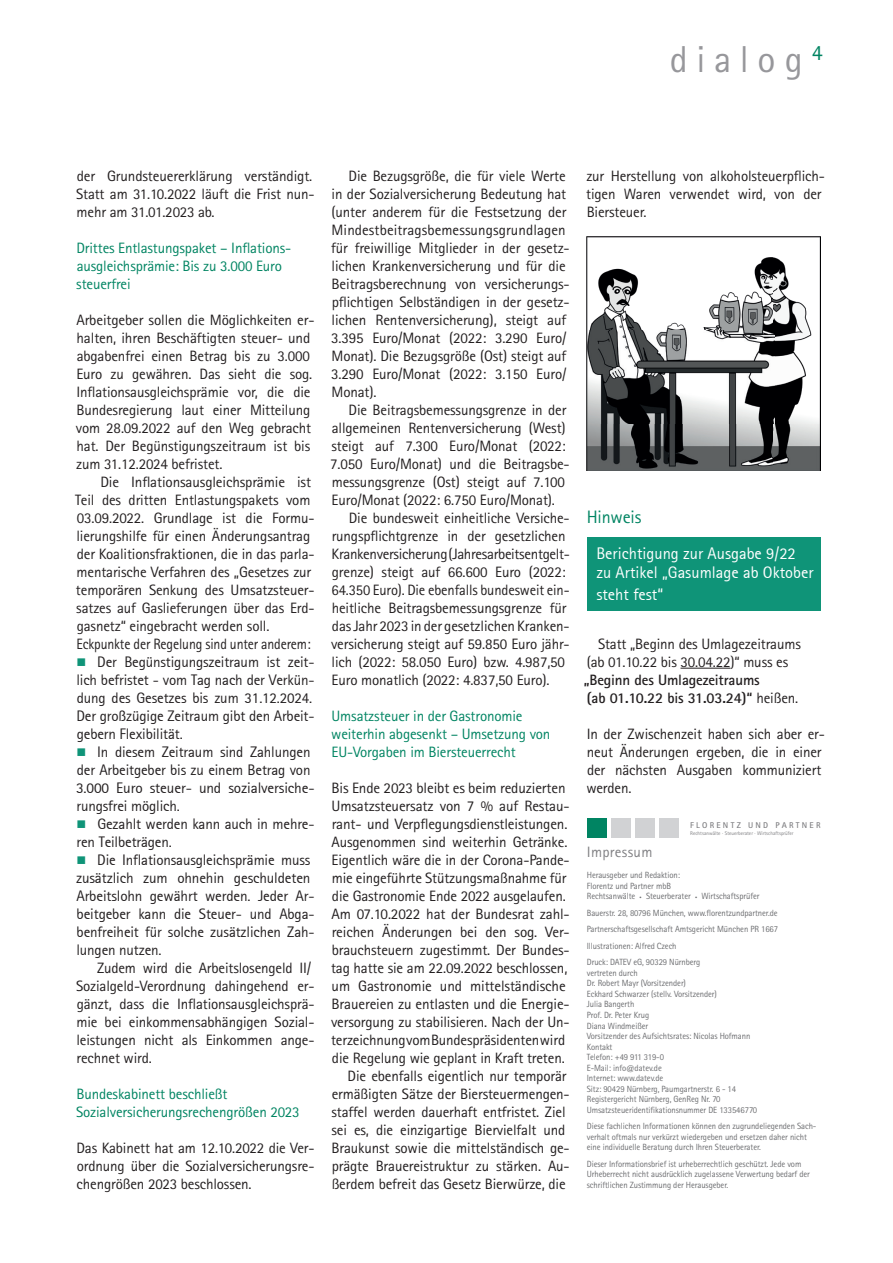
<style>
.page{position:relative;width:893px;height:1263px;background:#fff}
.page>*{position:absolute;margin:0;border:0;box-sizing:border-box;transform-origin:0 0}
.t1{font:37.5px "Rotis Sans Serif Std";letter-spacing:.23em;color:#97979b}
.t2{font:18px "Rotis Sans Serif Std";letter-spacing:-.01em;color:#008462}
.t3{font:16.5px/19.8px "Rot Sa Ser";color:#fff}
.t4{font:15px/18px "Rotis Sans Serif Std";letter-spacing:-.01em;color:#231f20}
.t5{font:15px/18px "Rot Sa Ser";letter-spacing:-.01em;color:#231f20}
.t6{font:15px/18px "Rotis Sans Serif Std";letter-spacing:-.01em;color:#008462}
.t7{font:700 15px/18px "Rotis Sans Serif Std";letter-spacing:-.01em;color:#231f20}
.t8{font:15px "Rotis Sans Serif Std";letter-spacing:.02em;color:#808083}
.t9{font:9px/10.5px "Rotis Sans Serif Std";letter-spacing:-.01em;color:#6c6d70;scale:.96 1}
.t10{font:700 8.4px "Rotis Sans Serif";letter-spacing:.27em;color:#808083}
.t11{font:5.25px "Rotis Sans Serif";color:#808083}
.s1{color:#0f9478}
.s2{font-weight:400}
.s3{font-size:4.5px}
</style>
<div class="page">
<div style="left:588px;top:819px;width:19px;height:19px;background:#008462"></div>
<div style="left:612px;top:819px;width:19px;height:19px;background:#d1d2d4"></div>
<div style="left:636px;top:819px;width:19px;height:19px;background:#d1d2d4"></div>
<div style="left:659px;top:819px;width:20px;height:19px;background:#d1d2d4"></div>
<img style="left:587px;top:236px;width:234px;height:235px">
<div style="left:587px;top:537px;width:234px;height:74px;background:#0f9478"></div>
<hr style="left:680px;top:668px;width:50px;height:1px;background:#231f20">
<h1 class="t1" style="left:670px;top:37px;width:154px">dialog <sup>4</sup></h1>
<p class="t4" style="left:76px;top:166px;width:240px">der Grundsteuererklärung verständigt.<br>Statt am 31.10.2022 läuft die Frist nun&shy;mehr am 31.01.2023 ab.</p>
<p class="t6" style="left:76px;top:238px;width:216px">Drittes Entlastungspaket – Inflations&shy;ausgleichsprämie: Bis zu 3.000 Euro steuerfrei</p>
<p class="t4" style="left:76px;top:310px;width:240px">Arbeitgeber sollen die Möglichkeiten er&shy;halten, ihren Beschäftigten steuer- und abgabenfrei einen Betrag bis zu 3.000<br>Euro zu gewähren. Das sieht die sog.<br>Inflationsausgleichsprämie vor, die die Bundesregierung laut einer Mitteilung vom 28.09.2022 auf den Weg gebracht hat. Der Begünstigungszeitraum ist bis zum 31.12.2024 befristet.</p>
<p class="t4" style="left:75px;top:472px;width:241px;text-indent:25px">Die Inflationsausgleichsprämie ist Teil des dritten Entlastungspakets vom 03.09.2022. Grundlage ist die Formu&shy;lierungshilfe für einen Änderungsantrag der Koalitionsfraktionen, die in das parla&shy;mentarische Verfahren des „Gesetzes zur temporären Senkung des Umsatzsteuer&shy;satzes auf Gaslieferungen über das Erd&shy;gasnetz“ eingebracht werden soll.<br>Eckpunkte der Regelung sind unter anderem:</p>
<p class="t5" style="left:76px;top:652px;width:240px"><span class="s1">■</span> Der Begünstigungszeitraum ist zeit&shy;lich befristet - vom Tag nach der Verkün&shy;dung des Gesetzes bis zum 31.12.2024.<br>Der großzügige Zeitraum gibt den Arbeit&shy;gebern Flexibilität.</p>
<p class="t5" style="left:76px;top:742px;width:240px"><span class="s1">■</span> In diesem Zeitraum sind Zahlungen der Arbeitgeber bis zu einem Betrag von 3.000 Euro steuer- und sozialversiche&shy;rungsfrei möglich.</p>
<p class="t5" style="left:76px;top:814px;width:240px"><span class="s1">■</span> Gezahlt werden kann auch in mehre&shy;ren Teilbeträgen.</p>
<p class="t5" style="left:76px;top:850px;width:240px"><span class="s1">■</span> Die Inflationsausgleichsprämie muss zusätzlich zum ohnehin geschuldeten Arbeitslohn gewährt werden. Jeder Ar&shy;beitgeber kann die Steuer- und Abga&shy;benfreiheit für solche zusätzlichen Zah&shy;lungen nutzen.</p>
<p class="t4" style="left:76px;top:958px;width:240px;text-indent:21px">Zudem wird die Arbeitslosengeld II/ Sozialgeld-Verordnung dahingehend er&shy;gänzt, dass die Inflationsausgleichsprä&shy;mie bei einkommensabhängigen Sozial&shy;leistungen nicht als Einkommen ange&shy;rechnet wird.</p>
<p class="t6" style="left:76px;top:1084px;width:225px">Bundeskabinett beschließt<br>Sozialversicherungsrechengrößen 2023</p>
<p class="t4" style="left:76px;top:1138px;width:240px;text-align:justify">Das Kabinett hat am 12.10.2022 die Ver&shy;ordnung über die Sozialversicherungsre&shy;chengrößen 2023 beschlossen.</p>
<p class="t4" style="left:331px;top:166px;width:240px;text-indent:17px">Die Bezugsgröße, die für viele Werte in der Sozialversicherung Bedeutung hat (unter anderem für die Festsetzung der Mindestbeitragsbemessungsgrundlagen für freiwillige Mitglieder in der gesetz&shy;lichen Krankenversicherung und für die Beitragsberechnung von versicherungs&shy;pflichtigen Selbständigen in der gesetz&shy;lichen Rentenversicherung), steigt auf 3.395 Euro/Monat (2022: 3.290 Euro/ Monat). Die Bezugsgröße (Ost) steigt auf 3.290 Euro/Monat (2022: 3.150 Euro/ Monat).</p>
<p class="t4" style="left:349px;top:400px;width:219px">Die Beitragsbemessungsgrenze in der</p>
<p class="t4" style="left:332px;top:418px;width:235px">allgemeinen Rentenversicherung (West)</p>
<p class="t4" style="left:331px;top:436px;width:236px">steigt auf 7.300 Euro/Monat (2022:</p>
<p class="t4" style="left:330px;top:454px;width:241px">7.050 Euro/Monat) und die Beitragsbe-</p>
<p class="t4" style="left:332px;top:472px;width:235px">messungsgrenze (Ost) steigt auf 7.100</p>
<p class="t4" style="left:332px;top:490px;width:225px">Euro/Monat (2022: 6.750 Euro/Monat).</p>
<p class="t4" style="left:349px;top:508px;width:222px">Die bundesweit einheitliche Versiche-</p>
<p class="t4" style="left:332px;top:526px;width:235px">rungspflichtgrenze in der gesetzlichen</p>
<p class="t4" style="left:332px;top:544px;width:240px">Krankenversicherung (Jahresarbeitsentgelt-</p>
<p class="t4" style="left:332px;top:562px;width:235px">grenze) steigt auf 66.600 Euro (2022:</p>
<p class="t4" style="left:332px;top:580px;width:239px">64.350 Euro). Die ebenfalls bundesweit ein-</p>
<p class="t4" style="left:332px;top:598px;width:236px">heitliche Beitragsbemessungsgrenze für</p>
<p class="t4" style="left:332px;top:616px;width:239px">das Jahr 2023 in der gesetzlichen Kranken-</p>
<p class="t4" style="left:331px;top:634px;width:240px">versicherung steigt auf 59.850 Euro jähr-</p>
<p class="t4" style="left:332px;top:652px;width:235px">lich (2022: 58.050 Euro) bzw. 4.987,50</p>
<p class="t4" style="left:332px;top:670px;width:219px">Euro monatlich (2022: 4.837,50 Euro).</p>
<p class="t6" style="left:331px;top:706px;width:221px">Umsatzsteuer in der Gastronomie weiterhin abgesenkt – Umsetzung von<br>EU-Vorgaben im Biersteuerrecht</p>
<p class="t4" style="left:332px;top:778px;width:235px">Bis Ende 2023 bleibt es beim reduzierten</p>
<p class="t4" style="left:332px;top:796px;width:240px">Umsatzsteuersatz von 7 % auf Restau-</p>
<p class="t4" style="left:332px;top:814px;width:237px">rant- und Verpflegungsdienstleistungen.</p>
<p class="t4" style="left:332px;top:832px;width:237px">Ausgenommen sind weiterhin Getränke.</p>
<p class="t4" style="left:332px;top:850px;width:240px">Eigentlich wäre die in der Corona-Pande-</p>
<p class="t4" style="left:332px;top:868px;width:236px">mie eingeführte Stützungsmaßnahme für</p>
<p class="t4" style="left:332px;top:886px;width:235px">die Gastronomie Ende 2022 ausgelaufen.</p>
<p class="t4" style="left:332px;top:904px;width:240px">Am 07.10.2022 hat der Bundesrat zahl-</p>
<p class="t4" style="left:332px;top:922px;width:240px">reichen Änderungen bei den sog. Ver-</p>
<p class="t4" style="left:332px;top:940px;width:239px">brauchsteuern zugestimmt. Der Bundes-</p>
<p class="t4" style="left:331px;top:958px;width:238px">tag hatte sie am 22.09.2022 beschlossen,</p>
<p class="t4" style="left:332px;top:976px;width:236px">um Gastronomie und mittelständische</p>
<p class="t4" style="left:332px;top:994px;width:240px">Brauereien zu entlasten und die Energie-</p>
<p class="t4" style="left:331px;top:1012px;width:240px">versorgung zu stabilisieren. Nach der Un-</p>
<p class="t4" style="left:331px;top:1030px;width:236px">terzeichnung vom Bundespräsidenten wird</p>
<p class="t4" style="left:332px;top:1048px;width:234px">die Regelung wie geplant in Kraft treten.</p>
<p class="t4" style="left:348px;top:1066px;width:220px">Die ebenfalls eigentlich nur temporär</p>
<p class="t4" style="left:332px;top:1084px;width:239px">ermäßigten Sätze der Biersteuermengen-</p>
<p class="t4" style="left:331px;top:1102px;width:236px">staffel werden dauerhaft entfristet. Ziel</p>
<p class="t4" style="left:331px;top:1120px;width:235px">sei es, die einzigartige Biervielfalt und</p>
<p class="t4" style="left:332px;top:1138px;width:240px">Braukunst sowie die mittelständisch ge-</p>
<p class="t4" style="left:332px;top:1156px;width:240px">prägte Brauereistruktur zu stärken. Au-</p>
<p class="t4" style="left:332px;top:1174px;width:235px">ßerdem befreit das Gesetz Bierwürze, die</p>
<p class="t4" style="left:586px;top:166px;width:240px">zur Herstellung von alkoholsteuerpflich&shy;tigen Waren verwendet wird, von der<br>Biersteuer.</p>
<p class="t2" style="left:587px;top:506px;width:56px">Hinweis</p>
<p class="t3" style="left:596px;top:543px;width:219px">Berichtigung zur Ausgabe 9/22 zu Artikel „Gasumlage ab Oktober</p>
<p class="t3" style="left:596px;top:584px;width:68px">steht fest“</p>
<p class="t4" style="left:587px;top:634px;width:216px;text-indent:11px">Statt „Beginn des Umlagezeitraums (ab 01.10.22 bis 30.04.22)“ muss es</p>
<p class="t7" style="left:584px;top:670px;width:216px">„Beginn des Umlagezeitraums<br>(ab 01.10.22 bis 31.03.24)“ <span class="s2">heißen.</span></p>
<p class="t4" style="left:586px;top:724px;width:240px">In der Zwischenzeit haben sich aber er&shy;neut Änderungen ergeben, die in einer der nächsten Ausgaben kommuniziert werden.</p>
<p class="t10" style="left:690px;top:820px;width:132px">FLORENTZ UND PARTNER</p>
<p class="t11" style="left:690px;top:830px;width:105px">Rechtsanwälte · Steuerberater · Wirtschaftsprüfer</p>
<p class="t8" style="left:587px;top:843px;width:67px">Impressum</p>
<p class="t9" style="left:587px;top:870px;width:181px">Herausgeber und Redaktion:<br>Florentz und Partner mbB<br>Rechtsanwälte <span class="s3">•</span> Steuerberater <span class="s3">•</span> Wirtschaftsprüfer</p>
<p class="t9" style="left:587px;top:905px;width:201px;line-height:16.5px">Bauerstr. 28, 80796 München, www.florentzundpartner.de Partnerschaftsgesellschaft Amtsgericht München PR 1667<br>Illustrationen: Alfred Czech<br>Druck: DATEV eG, 90329 Nürnberg</p>
<p class="t9" style="left:587px;top:967px;width:179px">vertreten durch<br>Dr. Robert Mayr (Vorsitzender)<br>Eckhard Schwarzer (stellv. Vorsitzender)<br>Julia Bangerth<br>Prof. Dr. Peter Krug<br>Diana Windmeißer<br>Vorsitzender des Aufsichtsrates: Nicolas Hofmann<br>Kontakt<br>Telefon: +49 911 319-0<br>E-Mail: info@datev.de<br>Internet: www.datev.de<br>Sitz: 90429 Nürnberg, Paumgartnerstr. 6 - 14<br>Registergericht Nürnberg, GenReg Nr. 70<br>Umsatzsteueridentifikationsnummer DE 133546770</p>
<p class="t9" style="left:587px;top:1121px;width:241px">Diese fachlichen Informationen können den zugrunde liegenden Sach&shy;verhalt oftmals nur verkürzt wiedergeben und ersetzen daher nicht eine individuelle Beratung durch Ihren Steuerberater.</p>
<p class="t9" style="left:587px;top:1158px;width:234px">Dieser Informationsbrief ist urheberrechtlich geschützt. Jede vom<br>Urheberrecht nicht ausdrücklich zugelassene Verwertung bedarf der schriftlichen Zustimmung der Herausgeber.</p>
</div>
